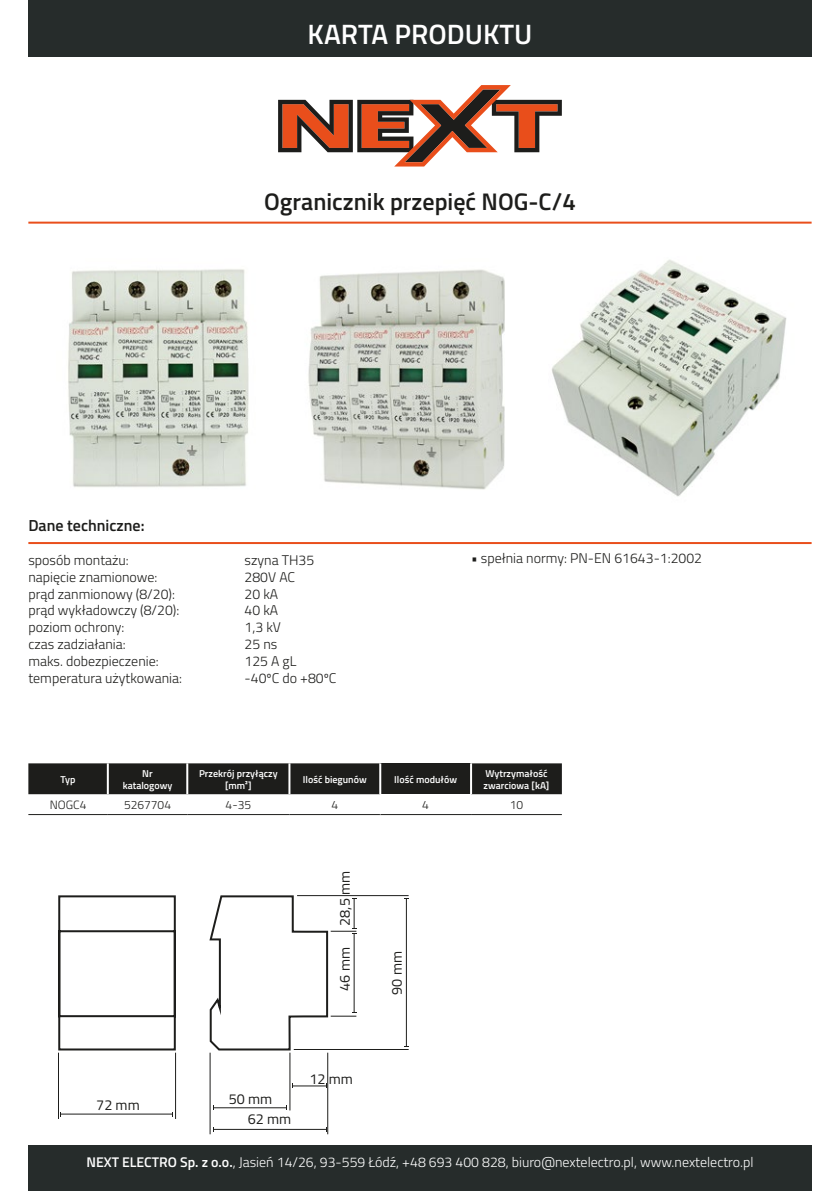
<style>
.page{position:relative;width:840px;height:1191px;background:#fff}
.page>*{position:absolute;margin:0;border:0;box-sizing:border-box;transform-origin:0 0}
.t1{font:600 28px "Titillium";color:#fff}
.t2{font:600 24px "Titillium";color:#1d1d1b}
.t3{font:600 16px "Titillium";color:#1d1d1b}
.t4{font:14.4px "Titillium";color:#1d1d1b}
.t5{font:300 14px "Titillium";color:#1d1d1b}
.t6{font:300 14px "Titillium";color:#fff}
.t7{font:300 12px "Titillium";color:#1d1d1b}
.t8{font:600 10px/12px "Titillium";color:#fff;text-align:center}
.s1{font-weight:600}
</style>
<div class="page">
<img style="left:308px;top:269px;width:197px;height:221px">
<div style="left:28px;top:1145px;width:783px;height:46px;background:#262c2b"></div>
<div style="left:28px;top:0;width:783px;height:57px;background:#262c2b"></div>
<svg style="left:278px;top:85px;width:283px;height:81px"></svg>
<hr style="left:28px;top:222px;width:783px;height:2px;background:#e94e1b">
<hr style="left:28px;top:542px;width:783px;height:2px;background:#e94e1b">
<img style="left:68px;top:269px;width:181px;height:218px">
<img style="left:551px;top:259px;width:236px;height:238px">
<hr style="left:28px;top:814px;width:80px;height:1px;background:#1d1d1b">
<hr style="left:108px;top:814px;width:79px;height:1px;background:#1d1d1b">
<hr style="left:187px;top:814px;width:102px;height:1px;background:#1d1d1b">
<hr style="left:289px;top:814px;width:91px;height:1px;background:#1d1d1b">
<hr style="left:380px;top:814px;width:91px;height:1px;background:#1d1d1b">
<hr style="left:471px;top:814px;width:90px;height:1px;background:#1d1d1b">
<svg style="left:28px;top:763px;width:533px;height:32px;background:#272725"></svg>
<hr style="left:379px;top:763px;width:2px;height:31px;background:#fff">
<hr style="left:470px;top:763px;width:2px;height:31px;background:#fff">
<hr style="left:58px;top:1052px;width:1px;height:67px;background:#1d1d1b">
<hr style="left:175px;top:1052px;width:1px;height:67px;background:#1d1d1b">
<hr style="left:61px;top:1113px;width:111px;height:1px;background:#1d1d1b">
<hr style="left:210px;top:1052px;width:1px;height:82px;background:#1d1d1b">
<hr style="left:289px;top:1052px;width:1px;height:58px;background:#1d1d1b">
<hr style="left:327px;top:1052px;width:1px;height:82px;background:#1d1d1b">
<hr style="left:213px;top:1129px;width:113px;height:1px;background:#1d1d1b">
<hr style="left:213px;top:1107px;width:73px;height:1px;background:#1d1d1b">
<hr style="left:292px;top:1085px;width:34px;height:1px;background:#1d1d1b">
<hr style="left:297px;top:895px;width:111px;height:1px;background:#1d1d1b">
<hr style="left:293px;top:1049px;width:115px;height:1px;background:#1d1d1b">
<hr style="left:406px;top:898px;width:1px;height:149px;background:#1d1d1b">
<hr style="left:353px;top:933px;width:1px;height:79px;background:#1d1d1b">
<svg style="left:330px;top:1012px;width:26px;height:4px"></svg>
<hr style="left:353px;top:898px;width:1px;height:30px;background:#1d1d1b">
<svg style="left:330px;top:928px;width:26px;height:4px"></svg>
<svg style="left:58px;top:895px;width:271px;height:156px"></svg>
<h1 class="t1" style="left:307px;top:13px;width:226px">KARTA PRODUKTU</h1>
<h2 class="t2" style="left:264px;top:184px;width:313px">Ogranicznik przepięć NOG-C/4</h2>
<p class="t3" style="left:28px;top:514px;width:118px">Dane techniczne:</p>
<p class="t5" style="left:28px;top:550px;width:102px">sposób montażu:</p>
<p class="t5" style="left:244px;top:550px;width:71px">szyna TH35</p>
<p class="t5" style="left:28px;top:566px;width:130px">napięcie znamionowe:</p>
<p class="t5" style="left:244px;top:566px;width:52px">280V AC</p>
<p class="t5" style="left:28px;top:583px;width:148px">prąd zanmionowy (8/20):</p>
<p class="t5" style="left:244px;top:583px;width:35px">20 kA</p>
<p class="t5" style="left:28px;top:600px;width:152px">prąd wykładowczy (8/20):</p>
<p class="t5" style="left:244px;top:600px;width:35px">40 kA</p>
<p class="t5" style="left:28px;top:617px;width:97px">poziom ochrony:</p>
<p class="t5" style="left:244px;top:617px;width:38px">1,3 kV</p>
<p class="t5" style="left:28px;top:634px;width:99px">czas zadziałania:</p>
<p class="t5" style="left:244px;top:634px;width:34px">25 ns</p>
<p class="t5" style="left:28px;top:650px;width:132px">maks. dobezpieczenie:</p>
<p class="t5" style="left:244px;top:650px;width:53px">125 A gL</p>
<p class="t5" style="left:28px;top:667px;width:155px">temperatura użytkowania:</p>
<p class="t5" style="left:244px;top:667px;width:93px">-40ºC do +80ºC</p>
<p class="t5" style="left:471px;top:548px;width:232px">• spełnia normy: PN-EN 61643-1:2002</p>
<p class="t8" style="left:61px;top:772px;width:16px">Typ</p>
<p class="t8" style="left:123px;top:766px;width:51px">Nr katalogowy</p>
<p class="t8" style="left:199px;top:766px;width:80px">Przekrój przyłączy [mm²]</p>
<p class="t8" style="left:303px;top:772px;width:65px">Ilość biegunów</p>
<p class="t8" style="left:394px;top:772px;width:64px">Ilość modułów</p>
<p class="t8" style="left:483px;top:766px;width:67px;text-align:left">Wytrzymałość zwarciowa [kA]</p>
<p class="t7" style="left:50px;top:796px;width:38px">NOGC4</p>
<p class="t7" style="left:124px;top:796px;width:49px">5267704</p>
<p class="t7" style="left:225px;top:796px;width:27px">4-35</p>
<p class="t7" style="left:331px;top:796px;width:8px">4</p>
<p class="t7" style="left:422px;top:796px;width:8px">4</p>
<p class="t7" style="left:509px;top:796px;width:15px">10</p>
<p class="t4" style="left:96px;top:1094px;width:45px">72 mm</p>
<p class="t4" style="left:334px;top:925px;width:56px;rotate:-90deg">28,5 mm</p>
<p class="t4" style="left:334px;top:990px;width:45px;rotate:-90deg">46 mm</p>
<p class="t4" style="left:228px;top:1088px;width:45px">50 mm</p>
<p class="t4" style="left:248px;top:1108px;width:45px">62 mm</p>
<p class="t4" style="left:309px;top:1068px;width:45px">12 mm</p>
<p class="t4" style="left:386px;top:994px;width:45px;rotate:-90deg">90 mm</p>
<p class="t6" style="left:86px;top:1152px;width:668px"><span class="s1">NEXT ELECTRO Sp. z o.o.</span>, Jasień 14/26, 93-559 Łódź, +48 693 400 828, biuro@nextelectro.pl, www.nextelectro.pl</p>
</div>
